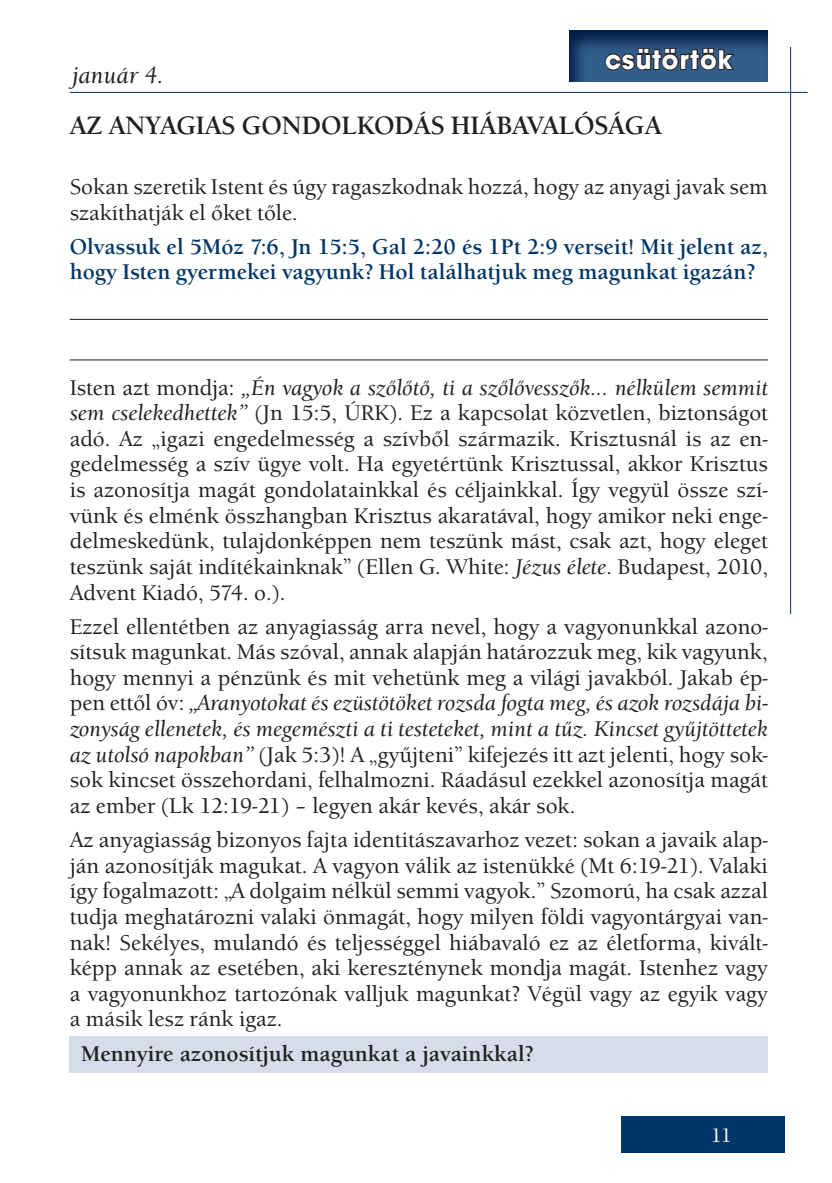
<style>
.page{position:relative;width:832px;height:1183px;background:#fff}
.page>*{position:absolute;margin:0;border:0;box-sizing:border-box;transform-origin:0 0}
.t1{font:700 28px "Avant Gar Got Itc TEE";letter-spacing:.04em;color:#fff}
.t2{font:700 26px "Berkeley Old Sty Itc TEE";color:#231f20}
.t3{font:italic 500 24px "Berkeley Old Sty Itc TEE";color:#231f20}
.t4{font:500 22px/25.6px "Berkeley Old Sty Itc TEE";color:#231f20;text-align:justify}
.t5{font:700 22px/25.6px "Berkeley Old Sty Itc TEE";color:#003667}
.t6{font:700 22px "Berkeley Old Sty Itc TEE";color:#231f20}
.t7{font:500 20px "Berkeley Old Sty Itc TEE";color:#fff}
.s1{font-style:italic}
</style>
<div class="page">
<div style="left:70px;top:1036px;width:697px;height:36px;background:#d6dce9"></div>
<div style="left:620px;top:1116px;width:164px;height:37px;background:#003667"></div>
<hr style="left:70px;top:92px;width:737px;height:1px;background:#003667">
<hr style="left:789px;top:47px;width:1px;height:567px;background:#003667">
<svg style="left:569px;top:30px;width:199px;height:52px;background:#214670"></svg>
<svg style="left:603px;top:47px;width:133px;height:25px;background:#2a425d"></svg>
<hr style="left:70px;top:319px;width:697px;height:1px;background:#231f20">
<hr style="left:70px;top:359px;width:697px;height:1px;background:#231f20">
<p class="t3" style="left:72px;top:61px;width:93px">január 4.</p>
<p class="t1" style="left:604px;top:42px;width:128px">csütörtök</p>
<p class="t2" style="left:70px;top:110px;width:593px">AZ ANYAGIAS GONDOLKODÁS HIÁBAVALÓSÁGA</p>
<p class="t4" style="left:70px;top:174px;width:699px">Sokan szeretik Istent és úgy ragaszkodnak hozzá, hogy az anyagi javak sem szakíthatják el őket tőle.</p>
<p class="t5" style="left:70px;top:234px;width:699px">Olvassuk el 5Móz 7:6, Jn 15:5, Gal 2:20 és 1Pt 2:9 verseit! Mit jelent az, hogy Isten gyermekei vagyunk? Hol találhatjuk meg magunkat igazán?</p>
<p class="t4" style="left:70px;top:374px;width:699px">Isten azt mondja: <span class="s1">„Én vagyok a szőlőtő, ti a szőlővesszők... nélkülem semmit sem cselekedhettek”</span> (Jn 15:5, ÚRK). Ez a kapcsolat közvetlen, biztonságot adó. Az „igazi engedelmesség a szívből származik. Krisztusnál is az en&shy;gedelmesség a szív ügye volt. Ha egyetértünk Krisztussal, akkor Krisztus is azonosítja magát gondolatainkkal és céljainkkal. Így vegyül össze szí&shy;vünk és elménk összhangban Krisztus akaratával, hogy amikor neki enge&shy;delmeskedünk, tulajdonképpen nem teszünk mást, csak azt, hogy eleget teszünk saját indítékainknak” (Ellen G. White: <span class="s1">Jézus élete</span>. Budapest, 2010, Advent Kiadó, 574. o.).</p>
<p class="t4" style="left:70px;top:613px;width:699px">Ezzel ellentétben az anyagiasság arra nevel, hogy a vagyonunkkal azono&shy;sítsuk magunkat. Más szóval, annak alapján határozzuk meg, kik vagyunk, hogy mennyi a pénzünk és mit vehetünk meg a világi javakból. Jakab ép&shy;pen ettől óv: <span class="s1">„Aranyotokat és ezüstötöket rozsda fogta meg, és azok rozsdája bi&shy;zonyság ellenetek, és megemészti a ti testeteket, mint a tűz. Kincset gyűjtöttetek az utolsó napokban”</span> (Jak 5:3)! A „gyűjteni” kifejezés itt azt jelenti, hogy sok&shy;sok kincset összehordani, felhalmozni. Ráadásul ezekkel azonosítja magát az ember (Lk 12:19-21) – legyen akár kevés, akár sok.</p>
<p class="t4" style="left:70px;top:827px;width:699px">Az anyagiasság bizonyos fajta identitászavarhoz vezet: sokan a javaik alap&shy;ján azonosítják magukat. A vagyon válik az istenükké (Mt 6:19-21). Valaki így fogalmazott: „A dolgaim nélkül semmi vagyok.” Szomorú, ha csak azzal tudja meghatározni valaki önmagát, hogy milyen földi vagyontárgyai van&shy;nak! Sekélyes, mulandó és teljességgel hiábavaló ez az életforma, kivált&shy;képp annak az esetében, aki kereszténynek mondja magát. Istenhez vagy a vagyonunkhoz tartozónak valljuk magunkat? Végül vagy az egyik vagy a másik lesz ránk igaz.</p>
<p class="t6" style="left:81px;top:1040px;width:454px">Mennyire azonosítjuk magunkat a javainkkal?</p>
<p class="t7" style="left:710px;top:1124px;width:22px">11</p>
</div>
